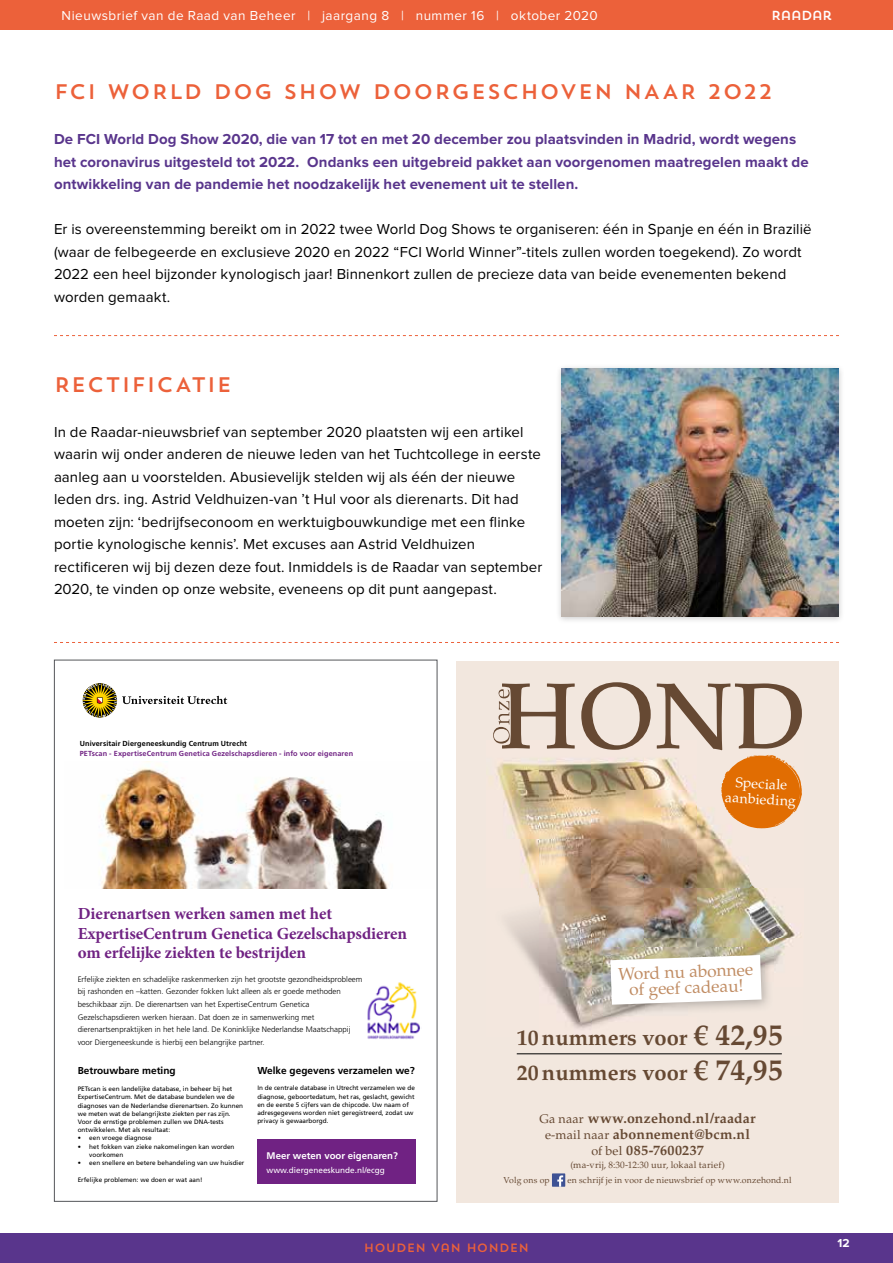
<style>
.page{position:relative;width:893px;height:1263px;background:#fff}
.page>*{position:absolute;margin:0;border:0;box-sizing:border-box;transform-origin:0 0}
.t1{font:700 21.9px/34.5px "Palatino LT Std";color:#664933}
.t2{font:21px "Trend Sans One";letter-spacing:.045em;color:#ec613a}
.t3{font:17.25px/15.8px "Palatino LT Std";color:#c18d64;text-align:center}
.t4{font:700 16.95px/19.8px "Minion Pro";letter-spacing:-.005em;color:#702283}
.t5{font:15px/22.5px "Proxima Nova";letter-spacing:.005em;color:#000}
.t6{font:700 15px/22.5px "Proxima Nova";letter-spacing:.005em;color:#59358c}
.t7{font:700 14.1px/16.5px "Palatino LT Std";letter-spacing:.01em;color:#664933;text-align:center}
.t8{font:14.1px/15.5px "Palatino LT Std";color:#fff;text-align:center}
.t9{font:13.5px "Proxima Nova";letter-spacing:.035em;color:#fff}
.t10{font:13.05px "Trend Sans One";letter-spacing:-.07em;color:#fff}
.t11{font:12px "Trend Sans One";color:#ec613a}
.t12{font:700 12px "Proxima Nova";color:#fff}
.t13{font:700 10.05px "Frutiger LT Std";color:#000}
.t14{font:700 9.6px "Frutiger LT Std";color:#fff}
.t15{font:9.3px "Palatino LT Std";letter-spacing:.015em;color:#664933}
.t16{font:8.7px "Palatino LT Std";letter-spacing:.015em;color:#664933}
.t17{font:8.25px "Frutiger LT Std";color:#fff}
.t18{font:300 7.95px/12.6px "Frutiger LT Std";color:#000}
.t19{font:700 7.35px "Frutiger LT Std";letter-spacing:.015em;color:#702283}
.t20{font:700 7.35px "Frutiger LT Std";letter-spacing:.015em;color:#000}
.t21{font:6.45px/8.2px "Frutiger LT Std";color:#000}
.s1{font-size:29.7px}
.s2{font-weight:400;font-size:12.45px}
</style>
<div class="page">
<div style="left:0;top:1233px;width:893px;height:30px;background:#59358c"></div>
<div style="left:0;top:0;width:893px;height:30px;background:#ec613a"></div>
<svg style="left:54px;top:335px;width:785px;height:1px"></svg>
<div style="left:555px;top:364px;width:290px;height:260px;background:#000;opacity:.2"></div>
<img style="left:561px;top:368px;width:278px;height:249px">
<svg style="left:54px;top:642px;width:785px;height:1px"></svg>
<div style="left:257px;top:1139px;width:159px;height:44px;background:#702283"></div>
<img style="left:367px;top:982px;width:53px;height:57px">
<img style="left:99px;top:761px;width:290px;height:127px">
<svg style="left:83px;top:683px;width:144px;height:35px"></svg>
<div style="left:456px;top:662px;width:383px;height:541px;background:#f2e7de"></div>
<img style="left:490px;top:777px;width:309px;height:161px">
<img style="left:515px;top:938px;width:130px;height:91px">
<img style="left:645px;top:938px;width:106px;height:10px">
<img style="left:751px;top:938px;width:41px;height:27px">
<svg style="left:493px;top:682px;width:309px;height:146px"></svg>
<img style="left:603px;top:948px;width:170px;height:68px">
<svg style="left:610px;top:955px;width:152px;height:50px;background:#f7f6f4"></svg>
<hr style="left:517px;top:1053px;width:265px;height:1px;background:#000">
<div style="left:552px;top:1173px;width:13px;height:14px;background:#3e5294"></div>
<svg style="left:557px;top:1175px;width:6px;height:12px"></svg>
<p class="t9" style="left:62px;top:9px;width:537px">Nieuwsbrief van de Raad van Beheer | jaargang 8 | nummer 16 | oktober 2020</p>
<p class="t10" style="left:771px;top:7px;width:63px">RAADAR</p>
<h2 class="t2" style="left:54px;top:78px;width:720px">FCI WORLD DOG SHOW DOORGESCHOVEN NAAR 2022</h2>
<p class="t6" style="left:54px;top:128px;width:756px">De FCI World Dog Show 2020, die van 17 tot en met 20 december zou plaatsvinden in Madrid, wordt wegens het coronavirus uitgesteld tot 2022. Ondanks een uitgebreid pakket aan voorgenomen maatregelen maakt de ontwikkeling van de pandemie het noodzakelijk het evenement uit te stellen.</p>
<p class="t5" style="left:54px;top:218px;width:759px">Er is overeenstemming bereikt om in 2022 twee World Dog Shows te organiseren: één in Spanje en één in Brazilië (waar de felbegeerde en exclusieve 2020 en 2022 “FCI World Winner”-titels zullen worden toegekend). Zo wordt 2022 een heel bijzonder kynologisch jaar! Binnenkort zullen de precieze data van beide evenementen bekend worden gemaakt.</p>
<h2 class="t2" style="left:54px;top:371px;width:180px">RECTIFICATIE</h2>
<p class="t5" style="left:54px;top:421px;width:490px">In de Raadar-nieuwsbrief van september 2020 plaatsten wij een artikel waarin wij onder anderen de nieuwe leden van het Tuchtcollege in eerste aanleg aan u voorstelden. Abusievelijk stelden wij als één der nieuwe leden drs. ing. Astrid Veldhuizen-van ’t Hul voor als dierenarts. Dit had moeten zijn: ‘bedrijfseconoom en werktuigbouwkundige met een flinke portie kynologische kennis’. Met excuses aan Astrid Veldhuizen rectificeren wij bij dezen deze fout. Inmiddels is de Raadar van september 2020, te vinden op onze website, eveneens op dit punt aangepast.</p>
<p class="t20" style="left:80px;top:739px;width:169px">Universitair Diergeneeskundig Centrum Utrecht</p>
<p class="t19" style="left:80px;top:749px;width:275px">PETscan - ExpertiseCentrum Genetica Gezelschapsdieren - info voor eigenaren</p>
<p class="t4" style="left:78px;top:903px;width:331px">Dierenartsen werken samen met het<br>ExpertiseCentrum Genetica Gezelschapsdieren om erfelijke ziekten te bestrijden</p>
<p class="t18" style="left:78px;top:973px;width:286px">Erfelijke ziekten en schadelijke raskenmerken zijn het grootste gezondheidsprobleem bij rashonden en –katten. Gezonder fokken lukt alleen als er goede methoden beschikbaar zijn. De dierenartsen van het ExpertiseCentrum Genetica Gezelschapsdieren werken hieraan. Dat doen ze in samenwerking met dierenartsenpraktijken in het hele land. De Koninklijke Nederlandse Maatschappij voor Diergeneeskunde is hierbij een belangrijke partner.</p>
<p class="t13" style="left:257px;top:1064px;width:159px">Welke gegevens verzamelen we?</p>
<p class="t21" style="left:257px;top:1084px;width:159px">In de centrale database in Utrecht verzamelen we de diagnose, geboortedatum, het ras, geslacht, gewicht en de eerste 5 cijfers van de chipcode. Uw naam of adresgegevens worden niet geregistreerd, zodat uw privacy is gewaarborgd.</p>
<p class="t14" style="left:267px;top:1149px;width:133px">Meer weten voor eigenaren?</p>
<p class="t17" style="left:267px;top:1165px;width:120px">www.diergeneeskunde.nl/ecgg</p>
<p class="t13" style="left:78px;top:1064px;width:100px">Betrouwbare meting</p>
<p class="t21" style="left:78px;top:1085px;width:167px">PETscan is een landelijke database, in beheer bij het ExpertiseCentrum. Met de database bundelen we de diagnoses van de Nederlandse dierenartsen. Zo kunnen we meten wat de belangrijkste ziekten per ras zijn.<br>Voor de ernstige problemen zullen we DNA-tests ontwikkelen. Met als resultaat:</p>
<p class="t21" style="left:78px;top:1134px;width:75px">• een vroege diagnose</p>
<p class="t21" style="left:89px;top:1142px;width:147px;text-indent:-12px">• het fokken van zieke nakomelingen kan worden voorkomen</p>
<p class="t21" style="left:78px;top:1159px;width:168px">• een snellere en betere behandeling van uw huisdier</p>
<p class="t21" style="left:78px;top:1175px;width:126px">Erfelijke problemen: we doen er wat aan!</p>
<p class="t8" style="left:726px;top:774px;width:72px;rotate:3deg">Speciale aanbieding</p>
<p class="t3" style="left:618px;top:966px;width:137px;rotate:-2deg">Word nu abonnee of geef cadeau!</p>
<h1 class="t1" style="left:517px;top:1021px;width:267px">10nummers voor <span class="s1">€ 42,95<br></span>20nummers voor <span class="s1">€ 74,95</span></h1>
<p class="t7" style="left:540px;top:1110px;width:218px"><span class="s2">Ga naar</span> www.onzehond.nl/raadar <span class="s2">e-mail naar</span> abonnement@bcm.nl <span class="s2">of bel</span> 085-7600237</p>
<p class="t15" style="left:570px;top:1159px;width:156px">(ma-vrij, 8:30-12:30 uur, lokaal tarief)</p>
<p class="t16" style="left:504px;top:1175px;width:48px">Volg ons op</p>
<p class="t16" style="left:567px;top:1175px;width:226px">en schrijf je in voor de nieuwsbrief op www.onzehond.nl</p>
<p class="t11" style="left:364px;top:1240px;width:167px">HOUDEN VAN HONDEN</p>
<p class="t12" style="left:837px;top:1237px;width:14px">12</p>
</div>
